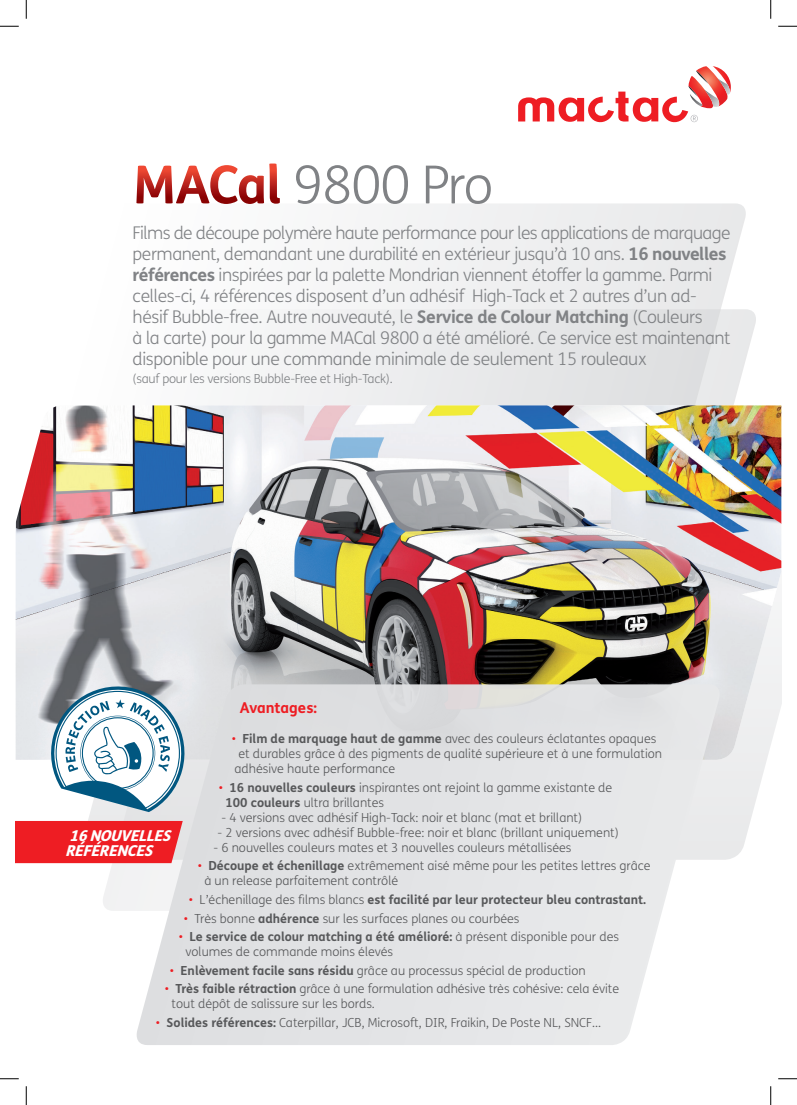
<style>
.page{position:relative;width:797px;height:1105px;background:#fff}
.page>*{position:absolute;margin:0;border:0;box-sizing:border-box;transform-origin:0 0}
.t1{font:300 52.5px "FS Me";letter-spacing:-.02em;color:#808285}
.t2{font:300 17.5px/21px "FS Me";letter-spacing:-.025em;color:#808285}
.t3{font:italic 800 15px/15px "FS Me";color:#fff}
.t4{font:700 15px "FS Me";color:#ee1d23}
.t5{font:300 12.5px/15px "FS Me";color:#57585a}
.t6{font:700 12.5px "FS Me";color:#57585a}
.t7{font:300 12.5px "FS Me";letter-spacing:-.02em;color:#808285}
.s1{font-weight:700;color:#fff}
.s2{font-weight:700}
.s3{color:#ee1d23}
.s4{font-weight:300;color:#ee1d23}
.s5{font-weight:300}
</style>
<div class="page">
<svg style="left:244px;top:203px;width:505px;height:202px"></svg>
<img style="left:16px;top:405px;width:765px;height:355px">
<svg style="left:51px;top:686px;width:82px;height:126px"></svg>
<svg style="left:133px;top:684px;width:590px;height:361px;background:#e2e4e6"></svg>
<div style="left:16px;top:821px;width:167px;height:42px;background:#ee1d23"></div>
<svg style="left:518px;top:66px;width:212px;height:56px"></svg>
<svg style="left:0;top:25px;width:19px;height:2px"></svg>
<svg style="left:778px;top:25px;width:19px;height:2px"></svg>
<svg style="left:0;top:1078px;width:19px;height:1px"></svg>
<svg style="left:778px;top:1078px;width:19px;height:1px"></svg>
<svg style="left:25px;top:0;width:2px;height:19px"></svg>
<svg style="left:25px;top:1086px;width:2px;height:19px"></svg>
<svg style="left:770px;top:0;width:1px;height:19px"></svg>
<svg style="left:770px;top:1086px;width:1px;height:19px"></svg>
<p class="t1" style="left:133px;top:149px;width:362px"><span class="s1">MACal</span> 9800 Pro</p>
<p class="t2" style="left:133px;top:222px;width:599px">Films de découpe polymère haute performance pour les applications de marquage permanent, demandant une durabilité en extérieur jusqu’à 10 ans. <span class="s2">16 nouvelles références</span> inspirées par la palette Mondrian viennent étoffer la gamme. Parmi celles-ci, 4 références disposent d’un adhésif High-Tack et 2 autres d’un ad&shy;hésif Bubble-free. Autre nouveauté, le <span class="s2">Service de Colour Matching</span> (Couleurs<br>à la carte) pour la gamme MACal 9800 a été amélioré. Ce service est maintenant disponible pour une commande minimale de seulement 15 rouleaux</p>
<p class="t7" style="left:133px;top:370px;width:262px">(sauf pour les versions Bubble-Free et High-Tack).</p>
<p class="t4" style="left:240px;top:696px;width:79px">Avantages:</p>
<p class="t5" style="left:232px;top:731px;width:426px"><span class="s3">•</span> <span class="s2">Film de marquage haut de gamme</span> avec des couleurs éclatantes opaques</p>
<p class="t5" style="left:238px;top:746px;width:425px">et durables grâce à des pigments de qualité supérieure et à une formulation</p>
<p class="t5" style="left:234px;top:761px;width:162px">adhésive haute performance</p>
<p class="t5" style="left:225px;top:780px;width:388px;text-indent:-7px"><span class="s3">•</span> <span class="s2">16 nouvelles couleurs</span> inspirantes ont rejoint la gamme existante de<br><span class="s2">100 couleurs</span> ultra brillantes</p>
<p class="t5" style="left:221px;top:810px;width:362px">- 4 versions avec adhésif High-Tack: noir et blanc (mat et brillant)</p>
<p class="t5" style="left:217px;top:825px;width:403px">- 2 versions avec adhésif Bubble-free: noir et blanc (brillant uniquement)</p>
<p class="t5" style="left:213px;top:840px;width:359px">- 6 nouvelles couleurs mates et 3 nouvelles couleurs métallisées</p>
<p class="t5" style="left:204px;top:858px;width:447px;text-indent:-7px"><span class="s3">•</span> <span class="s2">Découpe et échenillage</span> extrêmement aisé même pour les petites lettres grâce à un release parfaitement contrôlé</p>
<p class="t6" style="left:189px;top:890px;width:459px"><span class="s4">•</span> <span class="s5">L’échenillage des films blancs</span> est facilité par leur protecteur bleu contrastant.</p>
<p class="t5" style="left:184px;top:910px;width:337px"><span class="s3">•</span> Très bonne <span class="s2">adhérence</span> sur les surfaces planes ou courbées</p>
<p class="t5" style="left:185px;top:929px;width:435px;text-indent:-7px"><span class="s3">•</span> <span class="s2">Le service de colour matching a été amélioré:</span> à présent disponible pour des volumes de commande moins élevés</p>
<p class="t5" style="left:170px;top:962px;width:417px"><span class="s3">•</span> <span class="s2">Enlèvement facile sans résidu</span> grâce au processus spécial de production</p>
<p class="t5" style="left:172px;top:981px;width:449px;text-indent:-7px"><span class="s3">•</span> <span class="s2">Très faible rétraction</span> grâce à une formulation adhésive très cohésive: cela évite tout dépôt de salissure sur les bords.</p>
<p class="t5" style="left:156px;top:1014px;width:447px"><span class="s3">•</span> <span class="s2">Solides références:</span> Caterpillar, JCB, Microsoft, DIR, Fraikin, De Poste NL, SNCF...</p>
<p class="t3" style="left:65px;top:827px;width:112px">16NOUVELLES<br>RÉFÉRENCES</p>
</div>
